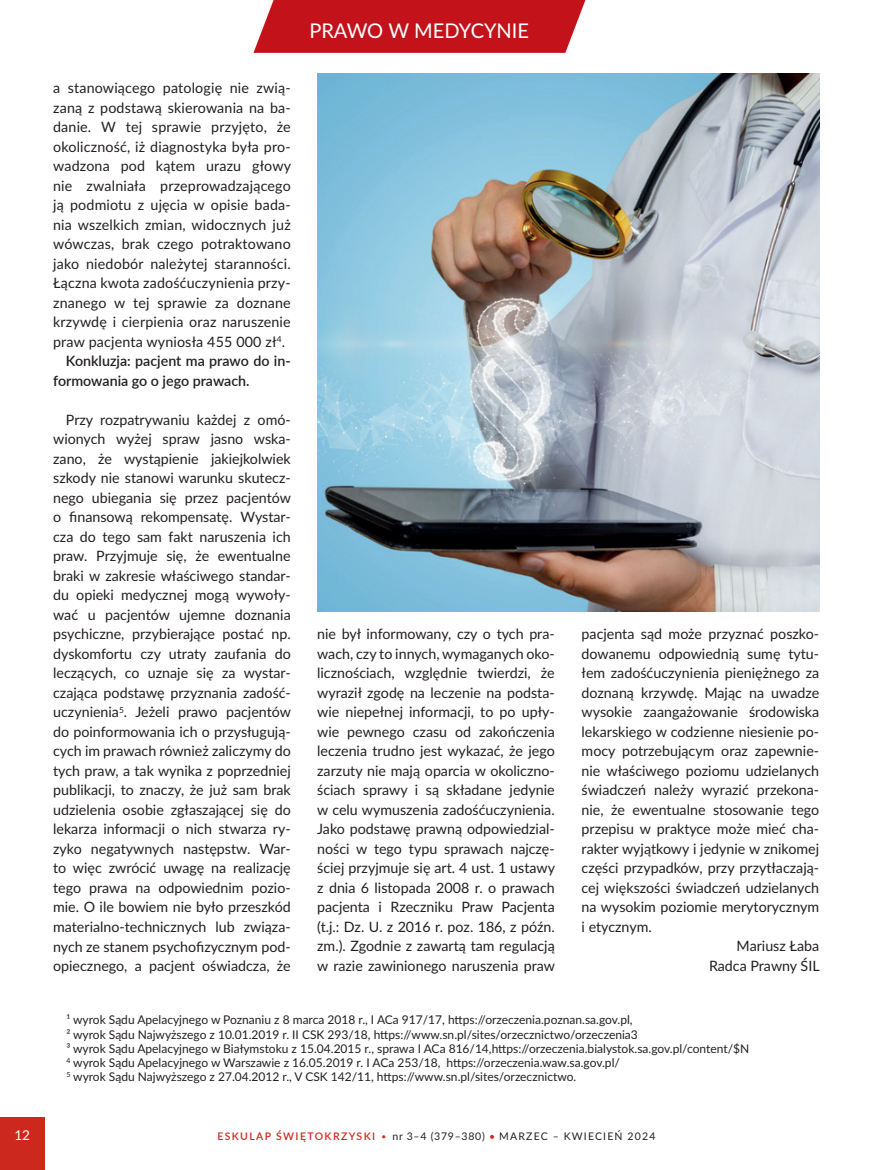
<style>
.page{position:relative;width:872px;height:1170px;background:#fff}
.page>*{position:absolute;margin:0;border:0;box-sizing:border-box;transform-origin:0 0}
.t1{font:20.25px "Lato";color:#fff}
.t2{font:14.25px/19.5px "Lato";color:#231f20;text-align:justify}
.t3{font:600 14.25px "Lato";color:#231f20}
.t4{font:13.5px "Lato";color:#fff}
.t5{font:12px/14.2px "Lato";color:#231f20}
.t6{font:10.5px "Lato";letter-spacing:.11em;color:#231f20}
.s1{font-weight:600;color:#cd281e}
.s2{font-weight:300;color:#cd281e}
.s3{color:#cd281e}
</style>
<div class="page">
<div style="left:0;top:1116px;width:44px;height:53px;background:#cd281e"></div>
<svg style="left:253px;top:0;width:333px;height:53px;background:#c72129"></svg>
<img style="left:317px;top:73px;width:502px;height:539px">
<p class="t2" style="left:53px;top:77px;width:239px">a stanowiącego patologię nie zwią-</p>
<p class="t2" style="left:53px;top:97px;width:239px">zaną z podstawą skierowania na ba-</p>
<p class="t2" style="left:53px;top:116px;width:239px">danie. W tej sprawie przyjęto, że</p>
<p class="t2" style="left:53px;top:136px;width:239px">okoliczność, iż diagnostyka była pro-</p>
<p class="t2" style="left:53px;top:155px;width:239px">wadzona pod kątem urazu głowy</p>
<p class="t2" style="left:53px;top:175px;width:239px">nie zwalniała przeprowadzającego</p>
<p class="t2" style="left:53px;top:194px;width:239px">ją podmiotu z ujęcia w opisie bada-</p>
<p class="t2" style="left:53px;top:214px;width:239px">nia wszelkich zmian, widocznych już</p>
<p class="t2" style="left:53px;top:233px;width:239px">wówczas, brak czego potraktowano</p>
<p class="t2" style="left:53px;top:253px;width:239px">jako niedobór należytej staranności.</p>
<p class="t2" style="left:53px;top:272px;width:239px">Łączna kwota zadośćuczynienia przy-</p>
<p class="t2" style="left:53px;top:292px;width:239px">znanego w tej sprawie za doznane</p>
<p class="t2" style="left:53px;top:311px;width:239px">krzywdę i cierpienia oraz naruszenie</p>
<p class="t2" style="left:53px;top:331px;width:233px">praw pacjenta wyniosła 455 000 zł<sup>4</sup>.</p>
<p class="t3" style="left:66px;top:350px;width:226px">Konkluzja: pacjent ma prawo do in-</p>
<p class="t3" style="left:53px;top:370px;width:198px">formowania go o jego prawach.</p>
<p class="t2" style="left:53px;top:409px;width:239px;text-indent:13px">Przy rozpatrywaniu każdej z omó&shy;wionych wyżej spraw jasno wska&shy;zano, że wystąpienie jakiejkolwiek szkody nie stanowi warunku skutecz&shy;nego ubiegania się przez pacjentów o finansową rekompensatę. Wystar&shy;cza do tego sam fakt naruszenia ich praw. Przyjmuje się, że ewentualne braki w zakresie właściwego standar&shy;du opieki medycznej mogą wywoły&shy;wać u pacjentów ujemne doznania psychiczne, przybierające postać np. dyskomfortu czy utraty zaufania do leczących, co uznaje się za wystar&shy;czająca podstawę przyznania zadość&shy;uczynienia<sup>5</sup>. Jeżeli prawo pacjentów do poinformowania ich o przysługują&shy;cych im prawach również zaliczymy do tych praw, a tak wynika z poprzedniej publikacji, to znaczy, że już sam brak udzielenia osobie zgłaszającej się do lekarza informacji o nich stwarza ry&shy;zyko negatywnych następstw. War&shy;to więc zwrócić uwagę na realizację tego prawa na odpowiednim pozio&shy;mie. O ile bowiem nie było przeszkód materialno-technicznych lub związa&shy;nych ze stanem psychofizycznym pod&shy;opiecznego, a pacjent oświadcza, że</p>
<h1 class="t1" style="left:309px;top:16px;width:221px">PRAWO W MEDYCYNIE</h1>
<p class="t2" style="left:317px;top:623px;width:239px">nie był informowany, czy o tych pra&shy;wach, czy to innych, wymaganych oko&shy;licznościach, względnie twierdzi, że wyraził zgodę na leczenie na podsta&shy;wie niepełnej informacji, to po upły&shy;wie pewnego czasu od zakończenia leczenia trudno jest wykazać, że jego zarzuty nie mają oparcia w okoliczno&shy;ściach sprawy i są składane jedynie w celu wymuszenia zadośćuczynienia.<br>Jako podstawę prawną odpowiedzial&shy;ności w tego typu sprawach najczę&shy;ściej przyjmuje się art. 4 ust. 1 ustawy z dnia 6 listopada 2008 r. o prawach pacjenta i Rzeczniku Praw Pacjenta (t.j.: Dz. U. z 2016 r. poz. 186, z późn. zm.). Zgodnie z zawartą tam regulacją w razie zawinionego naruszenia praw</p>
<p class="t2" style="left:581px;top:623px;width:239px">pacjenta sąd może przyznać poszko-</p>
<p class="t2" style="left:581px;top:643px;width:239px">dowanemu odpowiednią sumę tytu-</p>
<p class="t2" style="left:581px;top:662px;width:239px">łem zadośćuczynienia pieniężnego za</p>
<p class="t2" style="left:581px;top:682px;width:239px">doznaną krzywdę. Mając na uwadze</p>
<p class="t2" style="left:581px;top:701px;width:239px">wysokie zaangażowanie środowiska</p>
<p class="t2" style="left:581px;top:721px;width:239px">lekarskiego w codzienne niesienie po-</p>
<p class="t2" style="left:581px;top:740px;width:239px">mocy potrzebującym oraz zapewnie-</p>
<p class="t2" style="left:581px;top:760px;width:239px">nie właściwego poziomu udzielanych</p>
<p class="t2" style="left:581px;top:779px;width:239px">świadczeń należy wyrazić przekona-</p>
<p class="t2" style="left:581px;top:799px;width:239px">nie, że ewentualne stosowanie tego</p>
<p class="t2" style="left:581px;top:818px;width:239px">przepisu w praktyce może mieć cha-</p>
<p class="t2" style="left:581px;top:838px;width:239px">rakter wyjątkowy i jedynie w znikomej</p>
<p class="t2" style="left:581px;top:857px;width:239px">części przypadków, przy przytłaczają-</p>
<p class="t2" style="left:581px;top:877px;width:239px">cej większości świadczeń udzielanych</p>
<p class="t2" style="left:581px;top:896px;width:239px">na wysokim poziomie merytorycznym</p>
<p class="t2" style="left:581px;top:916px;width:72px">i etycznym.</p>
<p class="t2" style="left:736px;top:935px;width:84px">Mariusz Łaba</p>
<p class="t2" style="left:709px;top:955px;width:112px">Radca Prawny ŚIL</p>
<p class="t5" style="left:66px;top:1012px;width:684px">¹ wyrok Sądu Apelacyjnego w Poznaniu z 8 marca 2018 r., I ACa 917/17, https://orzeczenia.poznan.sa.gov.pl,<br>² wyrok Sądu Najwyższego z 10.01.2019 r. II CSK 293/18, https://www.sn.pl/sites/orzecznictwo/orzeczenia3<br>³ wyrok Sądu Apelacyjnego w Białymstoku z 15.04.2015 r., sprawa I ACa 816/14,https://orzeczenia.bialystok.sa.gov.pl/content/$N <sup>4</sup> wyrok Sądu Apelacyjnego w Warszawie z 16.05.2019 r. I ACa 253/18, https://orzeczenia.waw.sa.gov.pl/<br><sup>5</sup> wyrok Sądu Najwyższego z 27.04.2012 r., V CSK 142/11, https://www.sn.pl/sites/orzecznictwo.</p>
<p class="t4" style="left:14px;top:1125px;width:17px">12</p>
<p class="t6" style="left:217px;top:1128px;width:439px"><span class="s1">ESKULAP ŚWIĘTOKRZYSKI</span> <span class="s2">•</span> nr 3–4 (379–380) <span class="s3">•</span> MARZEC – KWIECIEŃ 2024</p>
</div>
